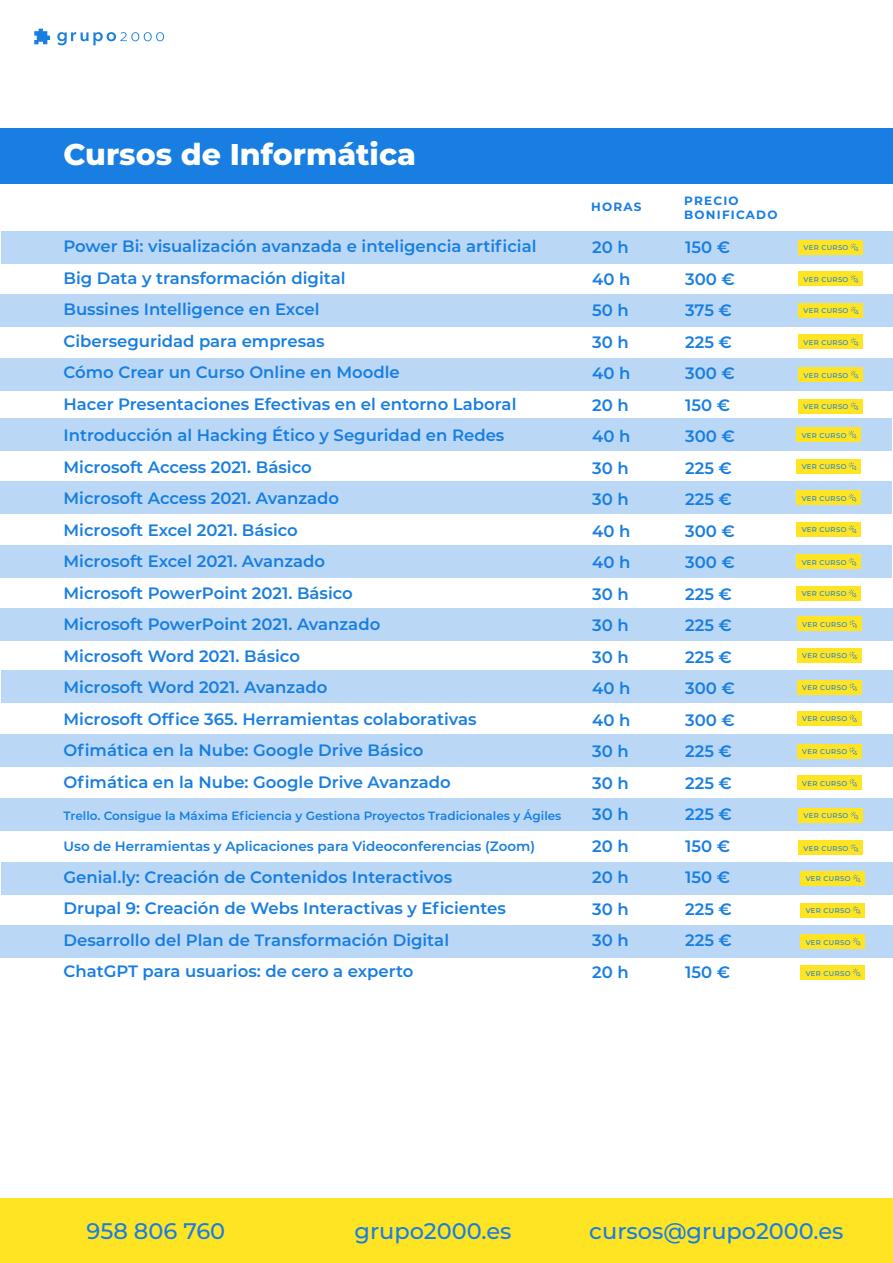
<style>
.page{position:relative;width:893px;height:1263px;background:#fff}
.page>*{position:absolute;margin:0;border:0;box-sizing:border-box;transform-origin:0 0}
.t1{font:800 30px "Montserrat";color:#fff}
.t2{font:500 22.5px "Montserrat";color:#187de2}
.t3{font:600 16.5px/31.5px "Montserrat";color:#187ee2}
.t4{font:600 13.5px "Montserrat";color:#187ee2}
.t5{font:600 12px "Montserrat";color:#187ee2}
.t6{font:700 12px "Montserrat";letter-spacing:.1em;color:#187ee2}
.t7{font:500 6.9px "Montserrat";letter-spacing:.05em;color:#187ee2}
</style>
<div class="page">
<div style="left:1px;top:231px;width:892px;height:33px;background:#bad8f6"></div>
<div style="left:0;top:294px;width:893px;height:33px;background:#bad8f6"></div>
<div style="left:0;top:358px;width:893px;height:32px;background:#bad8f6"></div>
<div style="left:1px;top:418px;width:891px;height:33px;background:#bad8f6"></div>
<div style="left:0;top:481px;width:892px;height:33px;background:#bad8f6"></div>
<div style="left:0;top:545px;width:892px;height:33px;background:#bad8f6"></div>
<div style="left:0;top:608px;width:893px;height:33px;background:#bad8f6"></div>
<div style="left:1px;top:670px;width:892px;height:33px;background:#bad8f6"></div>
<div style="left:0;top:734px;width:893px;height:33px;background:#bad8f6"></div>
<div style="left:0;top:798px;width:893px;height:33px;background:#bad8f6"></div>
<div style="left:1px;top:862px;width:892px;height:33px;background:#bad8f6"></div>
<div style="left:0;top:925px;width:893px;height:33px;background:#bad8f6"></div>
<div style="left:0;top:129px;width:893px;height:55px;background:#187ee2"></div>
<div style="left:798px;top:240px;width:65px;height:14px;background:#ffe424"></div>
<svg style="left:850px;top:243px;width:8px;height:8px"></svg>
<div style="left:798px;top:272px;width:65px;height:14px;background:#ffe424"></div>
<svg style="left:850px;top:275px;width:8px;height:8px"></svg>
<div style="left:798px;top:303px;width:65px;height:15px;background:#ffe424"></div>
<svg style="left:850px;top:306px;width:8px;height:8px"></svg>
<div style="left:798px;top:335px;width:65px;height:14px;background:#ffe424"></div>
<svg style="left:850px;top:338px;width:8px;height:8px"></svg>
<div style="left:798px;top:367px;width:65px;height:15px;background:#ffe424"></div>
<svg style="left:850px;top:370px;width:8px;height:8px"></svg>
<div style="left:798px;top:399px;width:65px;height:14px;background:#ffe424"></div>
<svg style="left:850px;top:402px;width:8px;height:8px"></svg>
<div style="left:796px;top:427px;width:65px;height:15px;background:#ffe424"></div>
<svg style="left:849px;top:431px;width:7px;height:7px"></svg>
<div style="left:796px;top:459px;width:65px;height:14px;background:#ffe424"></div>
<svg style="left:849px;top:462px;width:7px;height:8px"></svg>
<div style="left:796px;top:491px;width:65px;height:14px;background:#ffe424"></div>
<svg style="left:849px;top:494px;width:7px;height:8px"></svg>
<div style="left:796px;top:522px;width:65px;height:14px;background:#ffe424"></div>
<svg style="left:849px;top:525px;width:7px;height:8px"></svg>
<div style="left:796px;top:555px;width:65px;height:14px;background:#ffe424"></div>
<svg style="left:849px;top:558px;width:7px;height:8px"></svg>
<div style="left:796px;top:586px;width:65px;height:15px;background:#ffe424"></div>
<svg style="left:849px;top:589px;width:7px;height:8px"></svg>
<div style="left:797px;top:617px;width:65px;height:14px;background:#ffe424"></div>
<svg style="left:849px;top:620px;width:8px;height:8px"></svg>
<div style="left:797px;top:648px;width:65px;height:15px;background:#ffe424"></div>
<svg style="left:849px;top:651px;width:8px;height:8px"></svg>
<div style="left:797px;top:680px;width:65px;height:14px;background:#ffe424"></div>
<svg style="left:849px;top:683px;width:8px;height:8px"></svg>
<div style="left:797px;top:711px;width:65px;height:15px;background:#ffe424"></div>
<svg style="left:849px;top:714px;width:8px;height:8px"></svg>
<div style="left:797px;top:744px;width:65px;height:14px;background:#ffe424"></div>
<svg style="left:849px;top:747px;width:8px;height:8px"></svg>
<div style="left:797px;top:776px;width:65px;height:14px;background:#ffe424"></div>
<svg style="left:849px;top:779px;width:8px;height:8px"></svg>
<div style="left:798px;top:808px;width:65px;height:15px;background:#ffe424"></div>
<svg style="left:850px;top:811px;width:8px;height:8px"></svg>
<div style="left:798px;top:841px;width:65px;height:14px;background:#ffe424"></div>
<svg style="left:850px;top:844px;width:8px;height:8px"></svg>
<div style="left:800px;top:871px;width:65px;height:15px;background:#ffe424"></div>
<svg style="left:853px;top:874px;width:7px;height:8px"></svg>
<div style="left:800px;top:903px;width:65px;height:14px;background:#ffe424"></div>
<svg style="left:853px;top:906px;width:7px;height:8px"></svg>
<div style="left:800px;top:934px;width:65px;height:15px;background:#ffe424"></div>
<svg style="left:853px;top:937px;width:7px;height:8px"></svg>
<svg style="left:57px;top:32px;width:107px;height:13px"></svg>
<svg style="left:34px;top:29px;width:16px;height:15px"></svg>
<div style="left:0;top:1198px;width:892px;height:65px;background:#ffe424"></div>
<div style="left:800px;top:965px;width:65px;height:15px;background:#ffe424"></div>
<svg style="left:853px;top:968px;width:7px;height:8px"></svg>
<h1 class="t1" style="left:63px;top:132px;width:354px">Cursos de Informática</h1>
<p class="t3" style="left:63px;top:230px;width:474px">Power Bi: visualización avanzada e inteligencia artificial Big Data y transformación digital<br>Bussines Intelligence en Excel<br>Ciberseguridad para empresas<br>Cómo Crear un Curso Online en Moodle<br>Hacer Presentaciones Efectivas en el entorno Laboral Introducción al Hacking Ético y Seguridad en Redes Microsoft Access 2021. Básico<br>Microsoft Access 2021. Avanzado<br>Microsoft Excel 2021. Básico<br>Microsoft Excel 2021. Avanzado<br>Microsoft PowerPoint 2021. Básico<br>Microsoft PowerPoint 2021. Avanzado<br>Microsoft Word 2021. Básico<br>Microsoft Word 2021. Avanzado<br>Microsoft Office 365. Herramientas colaborativas Ofimática en la Nube: Google Drive Básico<br>Ofimática en la Nube: Google Drive Avanzado</p>
<p class="t5" style="left:63px;top:807px;width:499px">Trello. Consigue la Máxima Eficiencia y Gestiona Proyectos Tradicionales y Ágiles</p>
<p class="t4" style="left:63px;top:837px;width:473px">Uso de Herramientas y Aplicaciones para Videoconferencias (Zoom)</p>
<p class="t3" style="left:63px;top:860px;width:444px">Genial.ly: Creación de Contenidos Interactivos Drupal 9: Creación de Webs Interactivas y Eficientes Desarrollo del Plan de Transformación Digital ChatGPT para usuarios: de cero a experto</p>
<p class="t6" style="left:591px;top:198px;width:52px">HORAS</p>
<p class="t3" style="left:592px;top:231px;width:40px;text-align:justify">20 h 40 h 50 h 30 h 40 h 20 h 40 h 30 h 30 h 40 h 40 h 30 h 30 h 30 h 40 h 40 h 30 h 30 h 30 h 20 h 20 h 30 h 30 h 20 h</p>
<p class="t6" style="left:684px;top:192px;width:56px">PRECIO</p>
<p class="t6" style="left:684px;top:206px;width:95px">BONIFICADO</p>
<p class="t3" style="left:685px;top:231px;width:51px">150 €<br>300 €<br>375 €<br>225 €<br>300 €<br>150 €<br>300 €<br>225 €<br>225 €<br>300 €<br>300 €<br>225 €<br>225 €<br>225 €<br>300 €<br>300 €<br>225 €<br>225 €<br>225 €<br>150 €<br>150 €<br>225 €<br>225 €<br>150 €</p>
<p class="t7" style="left:804px;top:243px;width:46px">VER CURSO</p>
<p class="t7" style="left:804px;top:274px;width:46px">VER CURSO</p>
<p class="t7" style="left:804px;top:306px;width:46px">VER CURSO</p>
<p class="t7" style="left:804px;top:338px;width:46px">VER CURSO</p>
<p class="t7" style="left:804px;top:370px;width:46px">VER CURSO</p>
<p class="t7" style="left:804px;top:402px;width:46px">VER CURSO</p>
<p class="t7" style="left:802px;top:430px;width:46px">VER CURSO</p>
<p class="t7" style="left:802px;top:462px;width:46px">VER CURSO</p>
<p class="t7" style="left:802px;top:493px;width:46px">VER CURSO</p>
<p class="t7" style="left:802px;top:525px;width:46px">VER CURSO</p>
<p class="t7" style="left:802px;top:558px;width:46px">VER CURSO</p>
<p class="t7" style="left:802px;top:589px;width:46px">VER CURSO</p>
<p class="t7" style="left:802px;top:619px;width:46px">VER CURSO</p>
<p class="t7" style="left:802px;top:651px;width:46px">VER CURSO</p>
<p class="t7" style="left:802px;top:683px;width:46px">VER CURSO</p>
<p class="t7" style="left:802px;top:714px;width:46px">VER CURSO</p>
<p class="t7" style="left:802px;top:747px;width:46px">VER CURSO</p>
<p class="t7" style="left:802px;top:778px;width:46px">VER CURSO</p>
<p class="t7" style="left:804px;top:811px;width:46px">VER CURSO</p>
<p class="t7" style="left:804px;top:843px;width:46px">VER CURSO</p>
<p class="t7" style="left:806px;top:874px;width:46px">VER CURSO</p>
<p class="t7" style="left:806px;top:906px;width:46px">VER CURSO</p>
<p class="t7" style="left:806px;top:937px;width:46px">VER CURSO</p>
<p class="t7" style="left:806px;top:968px;width:46px">VER CURSO</p>
<h2 class="t2" style="left:87px;top:1216px;width:140px">958 806 760</h2>
<h2 class="t2" style="left:354px;top:1216px;width:158px">grupo2000.es</h2>
<h2 class="t2" style="left:589px;top:1216px;width:256px">cursos@grupo2000.es</h2>
</div>
